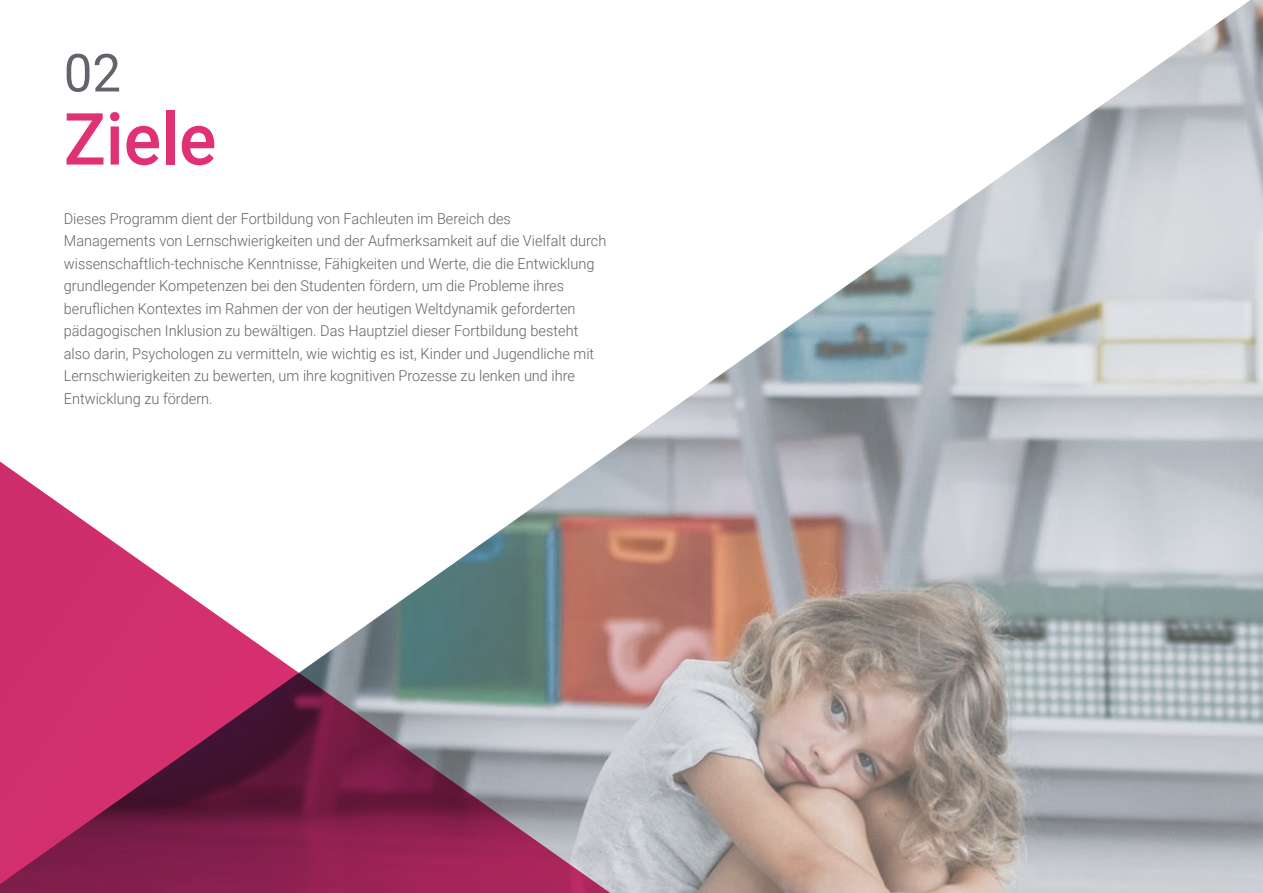
<style>
.page{position:relative;width:1263px;height:893px;background:#fff}
.page>*{position:absolute;margin:0;border:0;box-sizing:border-box;transform-origin:0 0}
.t1{font:500 72px "Roboto";color:#df3174}
.t2{font:52.5px "Roboto";color:#61646a}
.t3{font:300 15px/22.5px "Roboto";color:#61646a}
</style>
<div class="page">
<img style="left:620px;top:0;width:643px;height:893px">
<svg style="left:0;top:446px;width:640px;height:447px"></svg>
<h2 class="t2" style="left:64px;top:36px;width:59px">02</h2>
<h1 class="t1" style="left:64px;top:89px;width:154px">Ziele</h1>
<p class="t3" style="left:64px;top:207px;width:544px">Dieses Programm dient der Fortbildung von Fachleuten im Bereich des Managements von Lernschwierigkeiten und der Aufmerksamkeit auf die Vielfalt durch wissenschaftlich-technische Kenntnisse, Fähigkeiten und Werte, die die Entwicklung grundlegender Kompetenzen bei den Studenten fördern, um die Probleme ihres beruflichen Kontextes im Rahmen der von der heutigen Weltdynamik geforderten pädagogischen Inklusion zu bewältigen. Das Hauptziel dieser Fortbildung besteht also darin, Psychologen zu vermitteln, wie wichtig es ist, Kinder und Jugendliche mit Lernschwierigkeiten zu bewerten, um ihre kognitiven Prozesse zu lenken und ihre Entwicklung zu fördern.</p>
</div>
